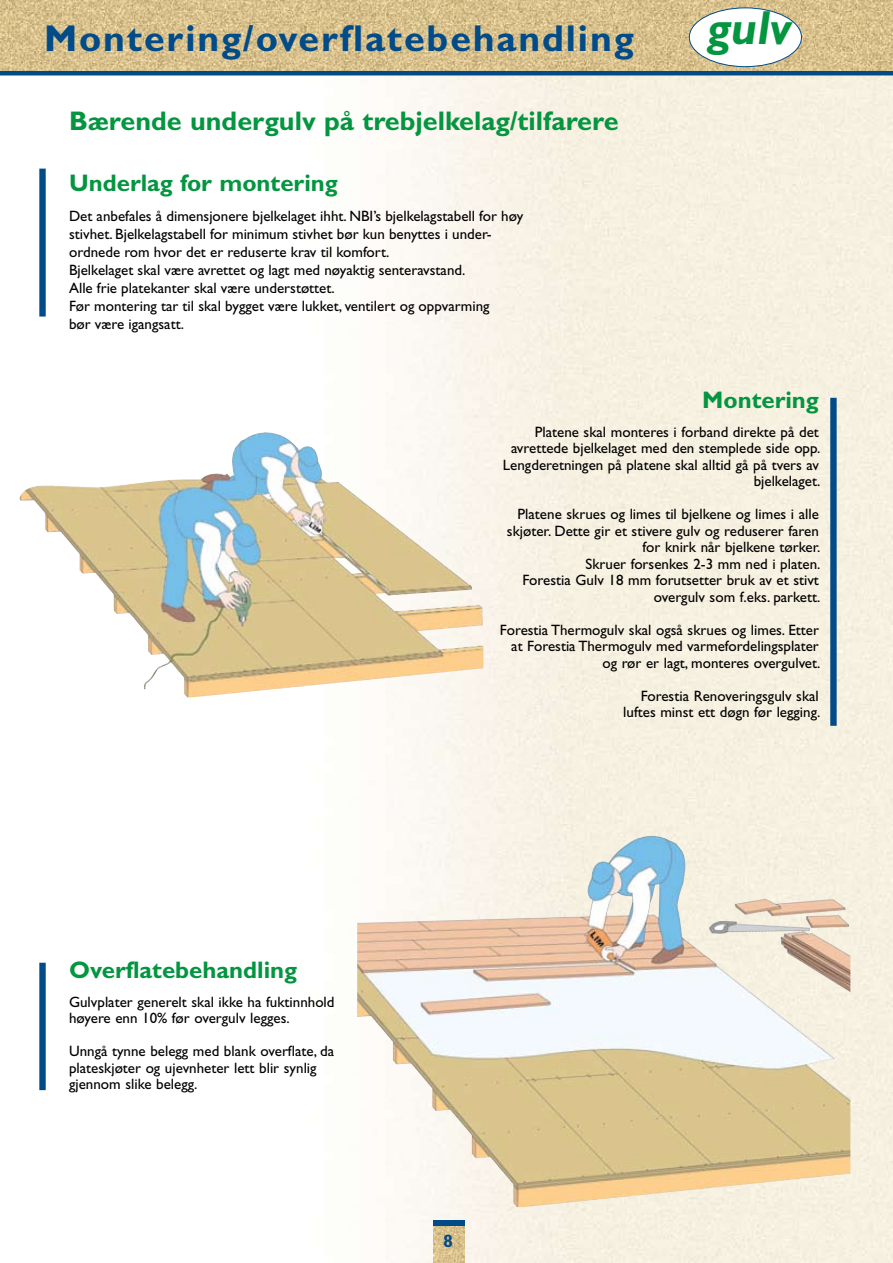
<style>
.page{position:relative;width:893px;height:1263px;background:#fff}
.page>*{position:absolute;margin:0;border:0;box-sizing:border-box;transform-origin:0 0}
.t1{font:italic 700 48px "Gill Sans Std";color:#03953f}
.t2{font:700 37.5px "Gill Sans Std";letter-spacing:.05em;color:#004b88}
.t3{font:700 27px "Gill Sans Std";color:#03953f}
.t4{font:700 24px "Gill Sans Std";color:#03953f}
.t5{font:700 18px "Gill Sans Std";color:#004b88}
.t6{font:15px/16.5px "Gill Sans Std";color:#000;text-align:right}
</style>
<div class="page">
<img style="left:2px;top:75px;width:891px;height:1188px">
<img style="left:0;top:0;width:893px;height:71px">
<hr style="left:0;top:71px;width:893px;height:4px;background:#004b88">
<div style="left:689px;top:8px;width:112px;height:59px;background:#fff;border-radius:50%"></div>
<div style="left:689px;top:7px;width:113px;height:60px;border:1px solid #004b88;border-radius:50%"></div>
<img style="left:433px;top:1226px;width:32px;height:37px">
<div style="left:433px;top:1220px;width:32px;height:6px;background:#004b88"></div>
<img style="left:22px;top:432px;width:243px;height:61px">
<img style="left:357px;top:838px;width:283px;height:238px">
<div style="left:39px;top:169px;width:7px;height:147px;background:#004b88"></div>
<div style="left:39px;top:963px;width:7px;height:127px;background:#004b88"></div>
<div style="left:830px;top:398px;width:7px;height:328px;background:#004b88"></div>
<h2 class="t2" style="left:44px;top:16px;width:591px">Montering/overflatebehandling</h2>
<h3 class="t3" style="left:69px;top:105px;width:551px">Bærende undergulv på trebjelkelag/tilfarere</h3>
<h3 class="t4" style="left:69px;top:169px;width:270px">Underlag for montering</h3>
<p class="t6" style="left:69px;top:207px;width:456px;line-height:18px;text-align:left">Det anbefales å dimensjonere bjelkelaget ihht. NBI’s bjelkelagstabell for høy stivhet. Bjelkelagstabell for minimum stivhet bør kun benyttes i under&shy;ordnede rom hvor det er reduserte krav til komfort.<br>Bjelkelaget skal være avrettet og lagt med nøyaktig senteravstand.<br>Alle frie platekanter skal være understøttet.<br>Før montering tar til skal bygget være lukket, ventilert og oppvarming<br>bør være igangsatt.</p>
<h1 class="t1" style="left:707px;top:0;width:86px">gulv</h1>
<h3 class="t4" style="left:69px;top:956px;width:230px">Overflatebehandling</h3>
<p class="t6" style="left:69px;top:993px;width:267px;text-align:left">Gulvplater generelt skal ikke ha fuktinnhold høyere enn 10% før overgulv legges.</p>
<p class="t6" style="left:69px;top:1043px;width:267px;text-align:left">Unngå tynne belegg med blank overflate, da plateskjøter og ujevnheter lett blir synlig gjennom slike belegg.</p>
<h3 class="t4" style="left:702px;top:386px;width:118px">Montering</h3>
<p class="t6" style="left:503px;top:424px;width:319px">Platene skal monteres i forband direkte på det avrettede bjelkelaget med den stemplede side opp.<br>Lengderetningen på platene skal alltid gå på tvers av bjelkelaget.</p>
<p class="t6" style="left:507px;top:506px;width:315px">Platene skrues og limes til bjelkene og limes i alle skjøter. Dette gir et stivere gulv og reduserer faren for knirk når bjelkene tørker.<br>Skruer forsenkes 2-3 mm ned i platen.<br>Forestia Gulv 18 mm forutsetter bruk av et stivt overgulv som f.eks. parkett.</p>
<p class="t6" style="left:500px;top:622px;width:322px">Forestia Thermogulv skal også skrues og limes. Etter at Forestia Thermogulv med varmefordelingsplater og rør er lagt, monteres overgulvet.</p>
<p class="t6" style="left:623px;top:688px;width:199px">Forestia Renoveringsgulv skal luftes minst ett døgn før legging.</p>
<p class="t5" style="left:443px;top:1230px;width:11px">8</p>
</div>
